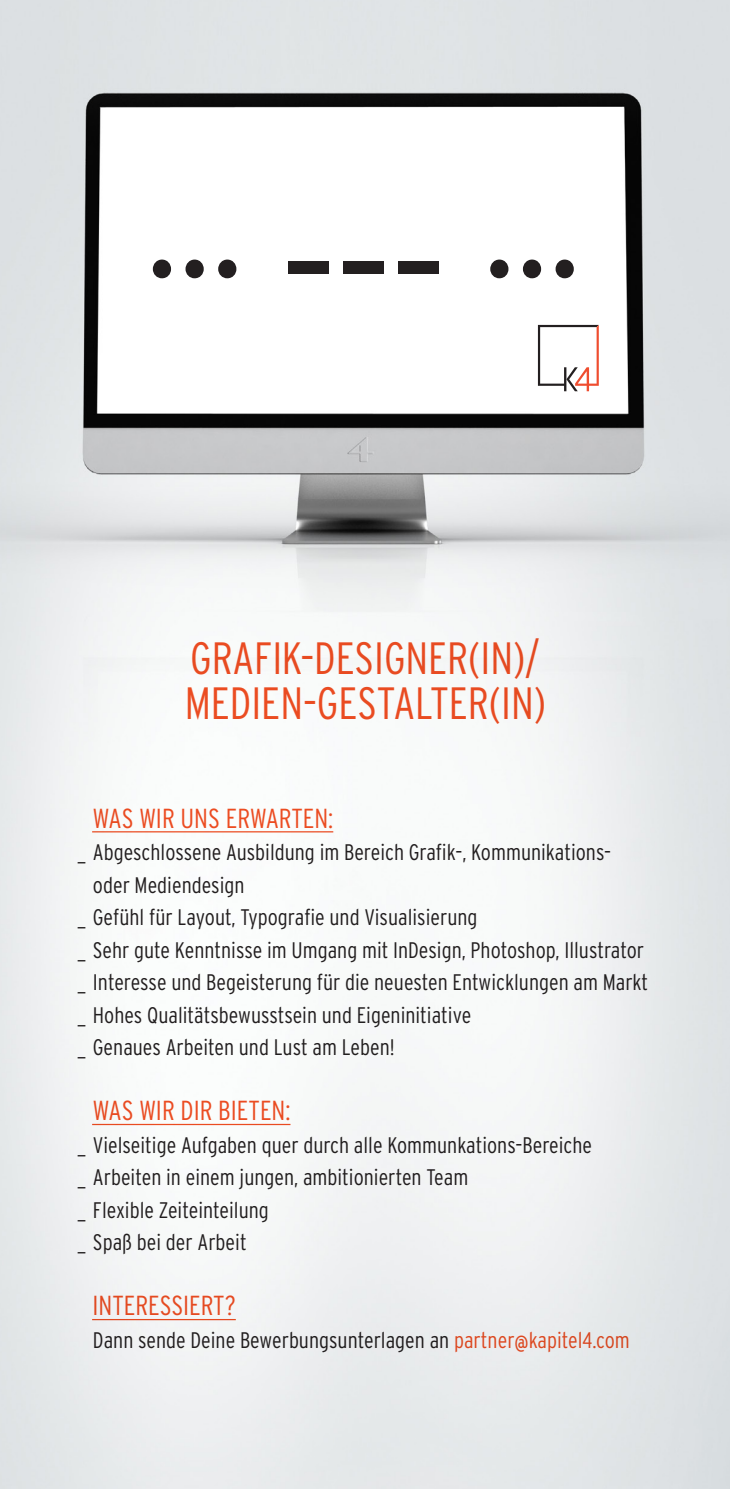
<style>
.page{position:relative;width:730px;height:1489px;background:#fff}
.page>*{position:absolute;margin:0;border:0;box-sizing:border-box;transform-origin:0 0}
.t1{font:300 condensed 178.5px "Interstate Kvier";color:#231f20}
.t2{font:300 condensed 45.25px/45.2px "Interstate Kvier";color:#f04d22}
.t3{font:300 condensed 27.5px "Interstate Kvier";color:#f04d22}
.t4{font:300 condensed 22.5px/32.5px "Interstate Kvier";color:#231f20}
.s1{color:#f04d22}
</style>
<div class="page">
<img style="left:0;top:0;width:730px;height:1488px">
<hr style="left:92px;top:831px;width:241px;height:1px;background:#f04d22">
<hr style="left:92px;top:1123px;width:198px;height:2px;background:#f04d22">
<hr style="left:92px;top:1318px;width:144px;height:2px;background:#f04d22">
<svg style="left:538px;top:325px;width:61px;height:66px"></svg>
<h1 class="t1" style="left:146px;top:113px;width:437px">... --- ...</h1>
<h2 class="t2" style="left:185px;top:635px;width:363px">GRAFIK-DESIGNER(IN)/<br>MEDIEN-GESTALTER(IN)</h2>
<p class="t3" style="left:93px;top:802px;width:242px">WAS WIR UNS ERWARTEN:</p>
<p class="t4" style="left:78px;top:835px;width:535px">_ Abgeschlossene Ausbildung im Bereich Grafik-, Kommunikations-</p>
<p class="t4" style="left:93px;top:868px;width:153px">oder Mediendesign</p>
<p class="t4" style="left:78px;top:900px;width:401px">_ Gefühl für Layout, Typografie und Visualisierung</p>
<p class="t4" style="left:78px;top:933px;width:568px">_ Sehr gute Kenntnisse im Umgang mit InDesign, Photoshop, Illustrator</p>
<p class="t4" style="left:78px;top:965px;width:572px">_ Interesse und Begeisterung für die neuesten Entwicklungen am Markt</p>
<p class="t4" style="left:78px;top:998px;width:395px">_ Hohes Qualitätsbewusstsein und Eigeninitiative</p>
<p class="t4" style="left:78px;top:1030px;width:318px">_ Genaues Arbeiten und Lust am Leben!</p>
<p class="t3" style="left:93px;top:1095px;width:199px">WAS WIR DIR BIETEN:</p>
<p class="t4" style="left:78px;top:1128px;width:516px">_ Vielseitige Aufgaben quer durch alle Kommunkations-Bereiche _ Arbeiten in einem jungen, ambitionierten Team<br>_ Flexible Zeiteinteilung<br>_ Spaß bei der Arbeit</p>
<p class="t3" style="left:93px;top:1290px;width:145px">INTERESSIERT?</p>
<p class="t4" style="left:93px;top:1323px;width:538px">Dann sende Deine Bewerbungsunterlagen an <span class="s1">partner@kapitel4.com</span></p>
</div>
